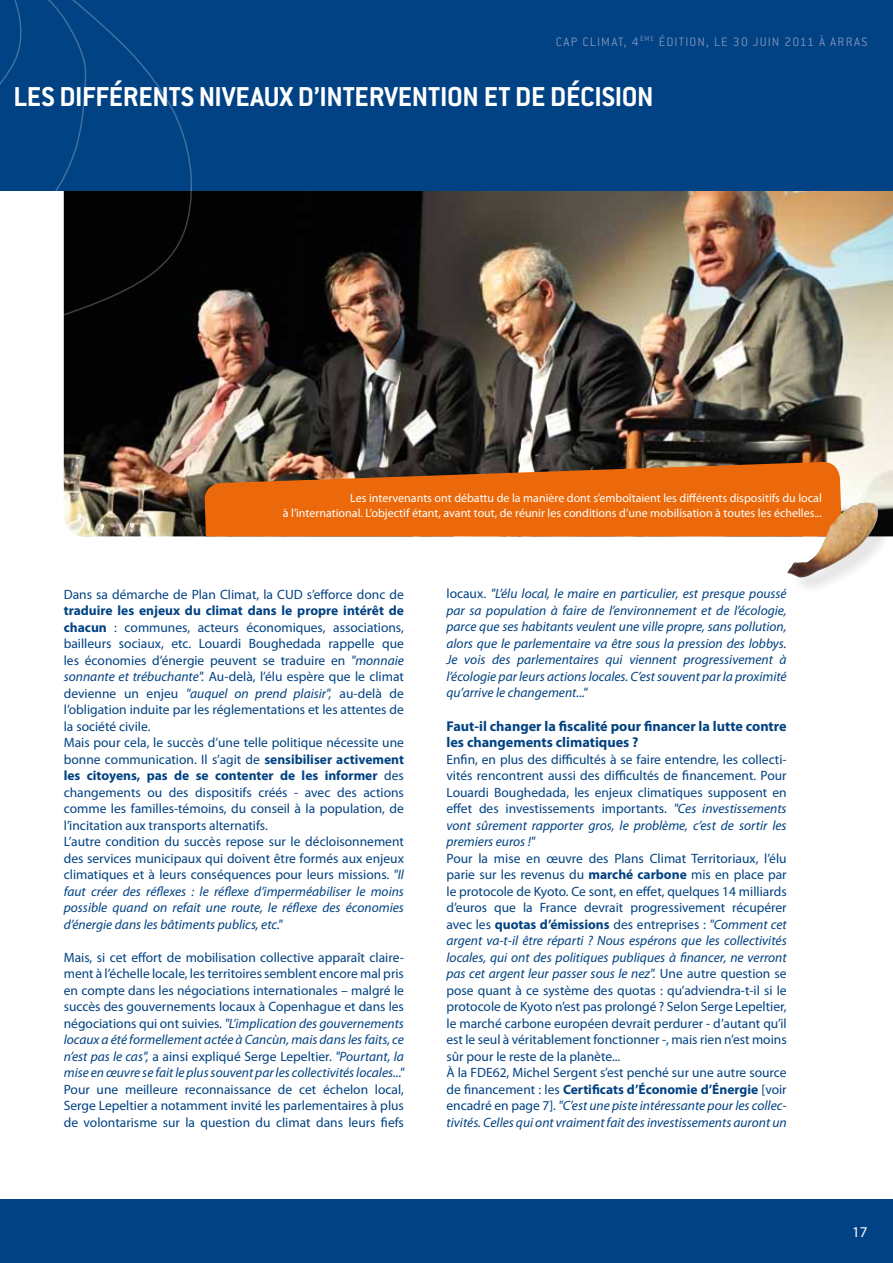
<style>
.page{position:relative;width:893px;height:1263px;background:#fff}
.page>*{position:absolute;margin:0;border:0;box-sizing:border-box;transform-origin:0 0}
.t1{font:700 30px "Conduit ITC";letter-spacing:-.01em;color:#fff}
.t2{font:15px "Myriad Pro";color:#fff}
.t3{font:700 14.25px/16.5px "Myriad Pro";color:#004283}
.t4{font:13.5px/16.5px "Myriad Pro";color:#004283;text-align:justify}
.t5{font:italic 13.5px/16.5px "Myriad Pro";color:#004283;text-align:justify}
.t6{font:300 13.5px "Conduit ITC";letter-spacing:.085em;color:#8090ba}
.t7{font:12px/15px "Myriad Pro";color:#fff;text-align:right}
.s1{font-weight:700}
.s2{font-style:italic}
.s3{font-style:normal}
</style>
<div class="page">
<img style="left:64px;top:190px;width:829px;height:346px">
<div style="left:0;top:0;width:893px;height:190px;background:#004283"></div>
<svg style="left:0;top:0;width:194px;height:404px"></svg>
<div style="left:0;top:1199px;width:893px;height:64px;background:#004283"></div>
<svg style="left:204px;top:461px;width:647px;height:75px;background:#d46616"></svg>
<div style="left:790px;top:505px;width:103px;height:91px;background:#000;opacity:.1"></div>
<img style="left:787px;top:503px;width:91px;height:75px">
<p class="t6" style="left:556px;top:34px;width:313px">CAP CLIMAT, 4<sup>ÈME</sup> ÉDITION, LE 30 JUIN 2011 À ARRAS</p>
<h1 class="t1" style="left:13px;top:79px;width:642px">LES DIFFÉRENTS NIVEAUX D’INTERVENTION ET DE DÉCISION</h1>
<p class="t7" style="left:283px;top:491px;width:540px">Les intervenants ont débattu de la manière dont s’emboîtaient les différents dispositifs du local<br>à l’international. L’objectif étant, avant tout, de réunir les conditions d’une mobilisation à toutes les échelles...</p>
<p class="t4" style="left:64px;top:586px;width:342px">Dans sa démarche de Plan Climat, la CUD s’efforce donc de</p>
<p class="t4" style="left:64px;top:602px;width:342px;text-align:left"><span class="s1">traduire les enjeux du climat dans le propre intérêt de chacun</span> : communes, acteurs économiques, associations, bailleurs sociaux, etc. Louardi Boughedada rappelle que les économies d’énergie peuvent se traduire en <span class="s2">"monnaie sonnante et trébuchante".</span> Au-delà, l’élu espère que le climat devienne un enjeu <span class="s2">"auquel on prend plaisir",</span> au-delà de l’obligation induite par les réglementations et les attentes de la société civile.<br>Mais pour cela, le succès d’une telle politique nécessite une bonne communication. Il s’agit de <span class="s1">sensibiliser activement les citoyens, pas de se contenter de les informer</span> des changements ou des dispositifs créés - avec des actions comme les familles-témoins, du conseil à la population, de l’incitation aux transports alternatifs.<br>L’autre condition du succès repose sur le décloisonnement des services municipaux qui doivent être formés aux enjeux climatiques et à leurs conséquences pour leurs missions. <span class="s2">"Il faut créer des réflexes : le réflexe d’imperméabiliser le moins possible quand on refait une route, le réflexe des économies d’énergie dans les bâtiments publics, etc."</span></p>
<p class="t4" style="left:64px;top:948px;width:342px">Mais, si cet effort de mobilisation collective apparaît claire&shy;ment à l’échelle locale, les territoires semblent encore mal pris en compte dans les négociations internationales – malgré le succès des gouvernements locaux à Copenhague et dans les négociations qui ont suivies. <span class="s2">"L’implication des gouvernements locaux a été formellement actée à Cancùn, mais dans les faits, ce n’est pas le cas",</span> a ainsi expliqué Serge Lepeltier. <span class="s2">"Pourtant, la mise en œuvre se fait le plus souvent par les collectivités locales..."</span></p>
<p class="t4" style="left:64px;top:1080px;width:342px">Pour une meilleure reconnaissance de cet échelon local, Serge Lepeltier a notamment invité les parlementaires à plus de volontarisme sur la question du climat dans leurs fiefs</p>
<p class="t5" style="left:446px;top:585px;width:342px"><span class="s3">locaux.</span> "L’élu local, le maire en particulier, est presque poussé par sa population à faire de l’environnement et de l’écologie, parce que ses habitants veulent une ville propre, sans pollution, alors que le parlementaire va être sous la pression des lobbys.<br>Je vois des parlementaires qui viennent progressivement à l’écologie par leurs actions locales. C’est souvent par la proximité qu’arrive le changement..."</p>
<p class="t3" style="left:446px;top:717px;width:342px">Faut-il changer la fiscalité pour financer la lutte contre les changements climatiques ?</p>
<p class="t4" style="left:446px;top:751px;width:342px">Enfin, en plus des difficultés à se faire entendre, les collecti&shy;vités rencontrent aussi des difficultés de financement. Pour Louardi Boughedada, les enjeux climatiques supposent en effet des investissements importants. <span class="s2">"Ces investissements vont sûrement rapporter gros, le problème, c’est de sortir les premiers euros !"</span></p>
<p class="t4" style="left:446px;top:849px;width:342px;text-align:left">Pour la mise en œuvre des Plans Climat Territoriaux, l’élu parie sur les revenus du <span class="s1">marché carbone</span> mis en place par le protocole de Kyoto. Ce sont, en effet, quelques 14 milliards d’euros que la France devrait progressivement récupérer avec les <span class="s1">quotas d’émissions</span> des entreprises : <span class="s2">"Comment cet argent va-t-il être réparti ? Nous espérons que les collectivités locales, qui ont des politiques publiques à financer, ne verront pas cet argent leur passer sous le nez".</span> Une autre question se pose quant à ce système des quotas : qu’adviendra-t-il si le protocole de Kyoto n’est pas prolongé ? Selon Serge Lepeltier, le marché carbone européen devrait perdurer - d’autant qu’il est le seul à véritablement fonctionner -, mais rien n’est moins sûr pour le reste de la planète...<br>À la FDE62, Michel Sergent s’est penché sur une autre source de financement : les <span class="s1">Certificats d’Économie d’Énergie</span> [voir encadré en page 7]. <span class="s2">"C’est une piste intéressante pour les collec&shy;tivités. Celles qui ont vraiment fait des investissements auront un</span></p>
<p class="t2" style="left:852px;top:1222px;width:17px">17</p>
</div>
